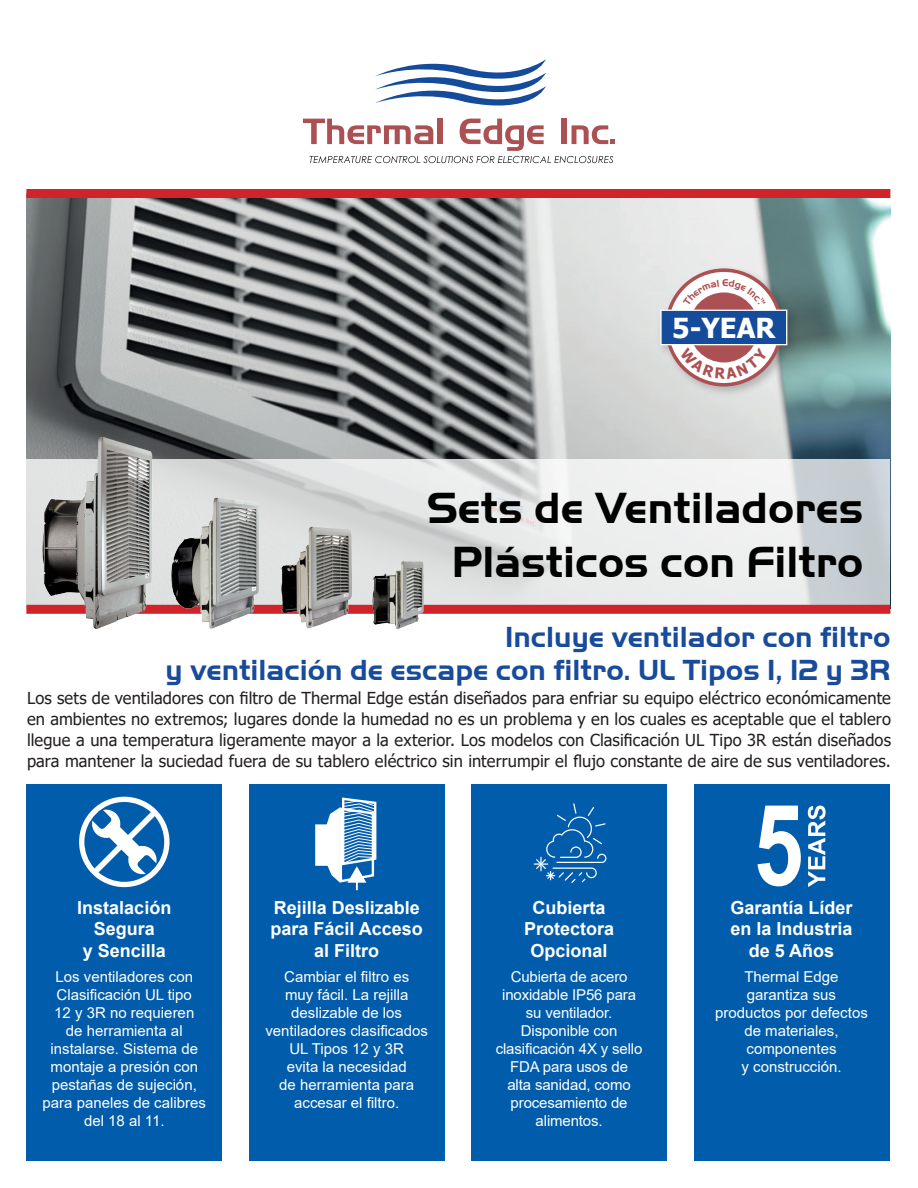
<style>
.page{position:relative;width:918px;height:1188px;background:#fff}
.page>*{position:absolute;margin:0;border:0;box-sizing:border-box;transform-origin:0 0}
.t1{font:700 45px/54px "Handel Got D";color:#000;text-align:center}
.t2{font:700 30px/33px "Handel Got D";color:#194b9b;text-align:right}
.t3{font:700 27.6px "Tahoma";color:#fff}
.t4{font:700 18px/21.6px "Arial";color:#fff;text-align:center}
.t5{font:16.5px/21px "Tahoma";letter-spacing:.005em;color:#231f20;text-align:justify}
.t6{font:15px/18px "Arial";color:#fff;text-align:center}
</style>
<div class="page">
<img style="left:26px;top:198px;width:864px;height:262px">
<svg style="left:26px;top:460px;width:864px;height:145px;fill:#eaebec"></svg>
<svg style="left:303px;top:59px;width:312px;height:104px"></svg>
<div style="left:26px;top:189px;width:864px;height:9px;background:#d1232a"></div>
<div style="left:26px;top:605px;width:864px;height:9px;background:#d1232a"></div>
<div style="left:26px;top:785px;width:196px;height:376px;background:#015dac"></div>
<div style="left:471px;top:785px;width:196px;height:376px;background:#015dac"></div>
<svg style="left:534px;top:803px;width:73px;height:80px"></svg>
<div style="left:694px;top:785px;width:195px;height:376px;background:#015dac"></div>
<div style="left:249px;top:785px;width:196px;height:376px;background:#015dac"></div>
<svg style="left:758px;top:806px;width:43px;height:80px"></svg>
<svg style="left:808px;top:806px;width:18px;height:81px"></svg>
<svg style="left:315px;top:797px;width:62px;height:93px"></svg>
<svg style="left:79px;top:797px;width:91px;height:90px"></svg>
<img style="left:43px;top:437px;width:380px;height:191px">
<div style="left:656px;top:265px;width:143px;height:133px;background:#231f20;opacity:.25"></div>
<svg style="left:665px;top:268px;width:118px;height:119px"></svg>
<div style="left:669px;top:272px;width:110px;height:111px;background:#fff;border-radius:50%"></div>
<svg style="left:660px;top:279px;width:127px;height:100px"></svg>
<p class="t3" style="left:672px;top:308px;width:105px">5-YEAR</p>
<p class="t1" style="left:427px;top:481px;width:438px">Sets de Ventiladores<br>Plásticos con Filtro</p>
<p class="t2" style="left:166px;top:620px;width:726px">Incluye ventilador con filtro<br>y ventilación de escape con filtro. UL Tipos 1, 12 y 3R</p>
<p class="t5" style="left:27px;top:689px;width:866px">Los sets de ventiladores con filtro de Thermal Edge están diseñados para enfriar su equipo eléctrico económicamente en ambientes no extremos; lugares donde la humedad no es un problema y en los cuales es aceptable que el tablero llegue a una temperatura ligeramente mayor a la exterior. Los modelos con Clasificación UL Tipo 3R están diseñados para mantener la suciedad fuera de su tablero eléctrico sin interrumpir el flujo constante de aire de sus ventiladores.</p>
<p class="t4" style="left:77px;top:897px;width:96px">Instalación<br>Segura<br>y Sencilla</p>
<p class="t6" style="left:43px;top:967px;width:165px">Los ventiladores con<br>Clasificación UL tipo<br>12 y 3R no requieren<br>de herramienta al instalarse. Sistema de montaje a presión con pestañas de sujeción, para paneles de calibres del 18 al 11.</p>
<p class="t4" style="left:271px;top:897px;width:154px">Rejilla Deslizable para Fácil Acceso al Filtro</p>
<p class="t6" style="left:265px;top:967px;width:164px">Cambiar el filtro es<br>muy fácil. La rejilla deslizable de los ventiladores clasificados<br>UL Tipos 12 y 3R<br>evita la necesidad<br>de herramienta para accesar el filtro.</p>
<p class="t4" style="left:524px;top:897px;width:92px">Cubierta<br>Protectora<br>Opcional</p>
<p class="t6" style="left:496px;top:967px;width:148px">Cubierta de acero inoxidable IP56 para su ventilador.<br>Disponible con clasificación 4X y sello<br>FDA para usos de<br>alta sanidad, como procesamiento de alimentos.</p>
<p class="t4" style="left:731px;top:897px;width:124px">Garantía Líder en la Industria de 5 Años</p>
<p class="t6" style="left:715px;top:967px;width:154px">Thermal Edge garantiza sus productos por defectos de materiales, componentes<br>y construcción.</p>
</div>
